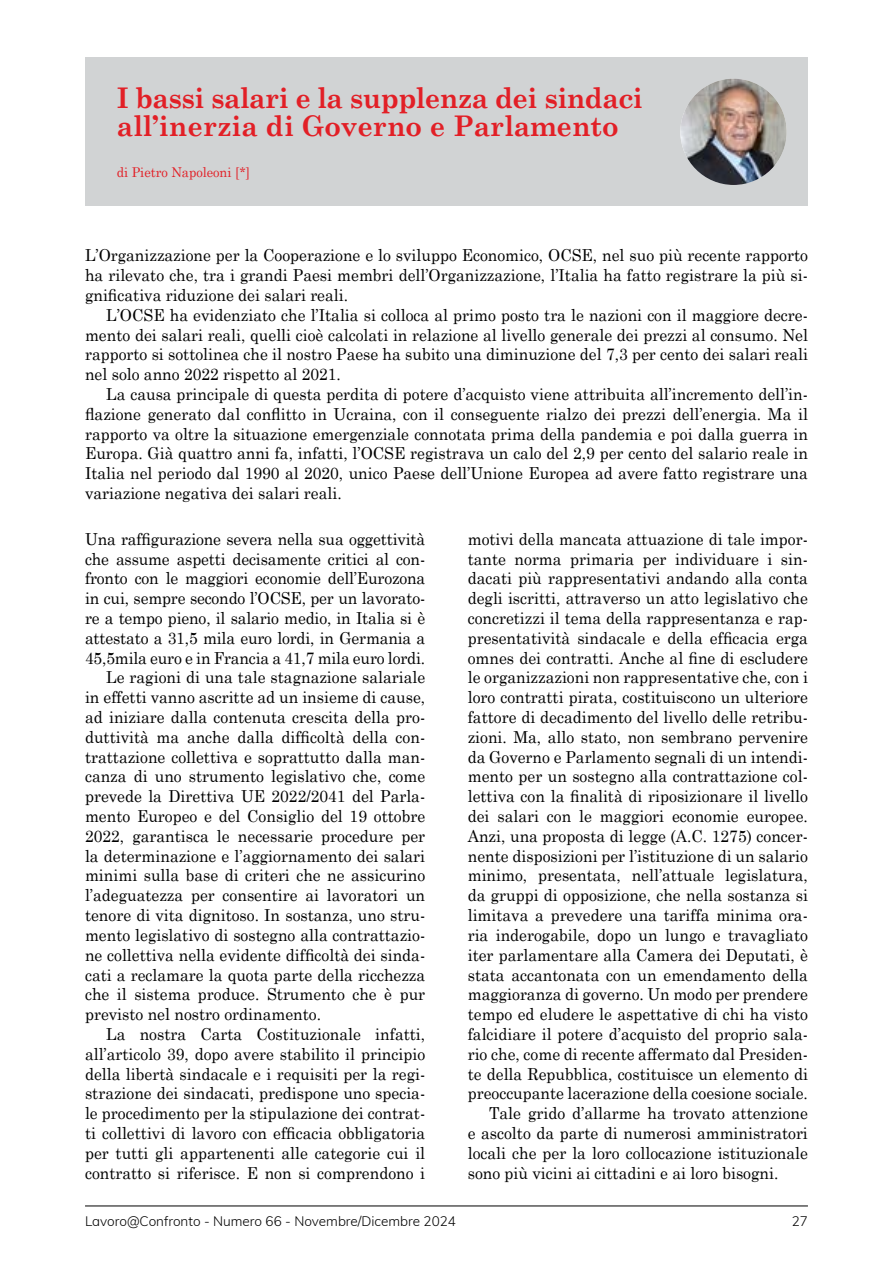
<style>
.page{position:relative;width:893px;height:1263px;background:#fff}
.page>*{position:absolute;margin:0;border:0;box-sizing:border-box;transform-origin:0 0}
.t1{font:700 28.5px/28.5px "Century Schoolbook";letter-spacing:-.02em;color:#e21f26;scale:.95 1}
.t2{font:16.5px/19.8px "Century Schoolbook";color:#000;text-align:justify;scale:.95 1}
.t3{font:300 13.5px "Muli";color:#000}
.t4{font:13.5px "Century Schoolbook";color:#e21f26;scale:.95 1}
</style>
<div class="page">
<hr style="left:85px;top:1205px;width:723px;height:1px;background:#000">
<div style="left:85px;top:57px;width:723px;height:149px;background:#d1d3d4"></div>
<img style="left:680px;top:79px;width:107px;height:106px;border-radius:53px">
<h1 class="t1" style="left:117px;top:83px;width:555px">I bassi salari e la supplenza dei sindaci all’inerzia di Governo e Parlamento</h1>
<p class="t4" style="left:117px;top:164px;width:142px">di Pietro Napoleoni [*]</p>
<p class="t2" style="left:85px;top:245px;width:762px">L’Organizzazione per la Cooperazione e lo sviluppo Economico, OCSE, nel suo più recente rapporto ha rilevato che, tra i grandi Paesi membri dell’Organizzazione, l’Italia ha fatto registrare la più si&shy;gnificativa riduzione dei salari reali.</p>
<p class="t2" style="left:85px;top:305px;width:762px;text-indent:21px">L’OCSE ha evidenziato che l’Italia si colloca al primo posto tra le nazioni con il maggiore decre&shy;mento dei salari reali, quelli cioè calcolati in relazione al livello generale dei prezzi al consumo. Nel rapporto si sottolinea che il nostro Paese ha subito una diminuzione del 7,3 per cento dei salari reali nel solo anno 2022 rispetto al 2021.</p>
<p class="t2" style="left:85px;top:384px;width:762px;text-indent:21px">La causa principale di questa perdita di potere d’acquisto viene attribuita all’incremento dell’in&shy;flazione generato dal conflitto in Ucraina, con il conseguente rialzo dei prezzi dell’energia. Ma il rapporto va oltre la situazione emergenziale connotata prima della pandemia e poi dalla guerra in Europa. Già quattro anni fa, infatti, l’OCSE registrava un calo del 2,9 per cento del salario reale in Italia nel periodo dal 1990 al 2020, unico Paese dell’Unione Europea ad avere fatto registrare una variazione negativa dei salari reali.</p>
<p class="t2" style="left:468px;top:529px;width:360px">motivi della mancata attuazione di tale impor-</p>
<p class="t2" style="left:468px;top:548px;width:360px">tante norma primaria per individuare i sin-</p>
<p class="t2" style="left:468px;top:568px;width:360px">dacati più rappresentativi andando alla conta</p>
<p class="t2" style="left:468px;top:588px;width:360px">degli iscritti, attraverso un atto legislativo che</p>
<p class="t2" style="left:468px;top:608px;width:360px">concretizzi il tema della rappresentanza e rap-</p>
<p class="t2" style="left:468px;top:628px;width:360px">presentatività sindacale e della efficacia erga</p>
<p class="t2" style="left:468px;top:647px;width:360px">omnes dei contratti. Anche al fine di escludere</p>
<p class="t2" style="left:468px;top:667px;width:360px">le organizzazioni non rappresentative che, con i</p>
<p class="t2" style="left:468px;top:687px;width:360px">loro contratti pirata, costituiscono un ulteriore</p>
<p class="t2" style="left:468px;top:707px;width:360px">fattore di decadimento del livello delle retribu-</p>
<p class="t2" style="left:468px;top:727px;width:360px">zioni. Ma, allo stato, non sembrano pervenire</p>
<p class="t2" style="left:468px;top:746px;width:360px">da Governo e Parlamento segnali di un intendi-</p>
<p class="t2" style="left:468px;top:766px;width:360px">mento per un sostegno alla contrattazione col-</p>
<p class="t2" style="left:468px;top:786px;width:360px">lettiva con la finalità di riposizionare il livello</p>
<p class="t2" style="left:468px;top:806px;width:360px">dei salari con le maggiori economie europee.</p>
<p class="t2" style="left:468px;top:826px;width:360px">Anzi, una proposta di legge (A.C. 1275) concer-</p>
<p class="t2" style="left:468px;top:845px;width:360px">nente disposizioni per l’istituzione di un salario</p>
<p class="t2" style="left:468px;top:865px;width:360px">minimo, presentata, nell’attuale legislatura,</p>
<p class="t2" style="left:468px;top:885px;width:360px">da gruppi di opposizione, che nella sostanza si</p>
<p class="t2" style="left:468px;top:905px;width:360px">limitava a prevedere una tariffa minima ora-</p>
<p class="t2" style="left:468px;top:925px;width:360px">ria inderogabile, dopo un lungo e travagliato</p>
<p class="t2" style="left:468px;top:944px;width:360px">iter parlamentare alla Camera dei Deputati, è</p>
<p class="t2" style="left:468px;top:964px;width:360px">stata accantonata con un emendamento della</p>
<p class="t2" style="left:468px;top:984px;width:360px">maggioranza di governo. Un modo per prendere</p>
<p class="t2" style="left:468px;top:1004px;width:360px">tempo ed eludere le aspettative di chi ha visto</p>
<p class="t2" style="left:468px;top:1024px;width:360px">falcidiare il potere d’acquisto del proprio sala-</p>
<p class="t2" style="left:468px;top:1043px;width:360px">rio che, come di recente affermato dal Presiden-</p>
<p class="t2" style="left:468px;top:1063px;width:360px">te della Repubblica, costituisce un elemento di</p>
<p class="t2" style="left:468px;top:1083px;width:360px">preoccupante lacerazione della coesione sociale.</p>
<p class="t2" style="left:489px;top:1103px;width:337px">Tale grido d’allarme ha trovato attenzione</p>
<p class="t2" style="left:468px;top:1123px;width:360px">e ascolto da parte di numerosi amministratori</p>
<p class="t2" style="left:468px;top:1142px;width:360px">locali che per la loro collocazione istituzionale</p>
<p class="t2" style="left:468px;top:1162px;width:329px">sono più vicini ai cittadini e ai loro bisogni.</p>
<p class="t2" style="left:85px;top:529px;width:360px">Una raffigurazione severa nella sua oggettività</p>
<p class="t2" style="left:85px;top:548px;width:360px">che assume aspetti decisamente critici al con-</p>
<p class="t2" style="left:85px;top:568px;width:360px">fronto con le maggiori economie dell’Eurozona</p>
<p class="t2" style="left:85px;top:588px;width:360px">in cui, sempre secondo l’OCSE, per un lavorato-</p>
<p class="t2" style="left:85px;top:608px;width:360px">re a tempo pieno, il salario medio, in Italia si è</p>
<p class="t2" style="left:85px;top:628px;width:360px">attestato a 31,5 mila euro lordi, in Germania a</p>
<p class="t2" style="left:85px;top:647px;width:360px">45,5mila euro e in Francia a 41,7 mila euro lordi.</p>
<p class="t2" style="left:106px;top:667px;width:337px">Le ragioni di una tale stagnazione salariale</p>
<p class="t2" style="left:85px;top:687px;width:360px">in effetti vanno ascritte ad un insieme di cause,</p>
<p class="t2" style="left:85px;top:707px;width:360px">ad iniziare dalla contenuta crescita della pro-</p>
<p class="t2" style="left:85px;top:727px;width:360px">duttività ma anche dalla difficoltà della con-</p>
<p class="t2" style="left:85px;top:746px;width:360px">trattazione collettiva e soprattutto dalla man-</p>
<p class="t2" style="left:85px;top:766px;width:360px">canza di uno strumento legislativo che, come</p>
<p class="t2" style="left:85px;top:786px;width:360px">prevede la Direttiva UE 2022/2041 del Parla-</p>
<p class="t2" style="left:85px;top:806px;width:360px">mento Europeo e del Consiglio del 19 ottobre</p>
<p class="t2" style="left:85px;top:826px;width:360px">2022, garantisca le necessarie procedure per</p>
<p class="t2" style="left:85px;top:845px;width:360px">la determinazione e l’aggiornamento dei salari</p>
<p class="t2" style="left:85px;top:865px;width:360px">minimi sulla base di criteri che ne assicurino</p>
<p class="t2" style="left:85px;top:885px;width:360px">l’adeguatezza per consentire ai lavoratori un</p>
<p class="t2" style="left:85px;top:905px;width:360px">tenore di vita dignitoso. In sostanza, uno stru-</p>
<p class="t2" style="left:85px;top:925px;width:360px">mento legislativo di sostegno alla contrattazio-</p>
<p class="t2" style="left:85px;top:944px;width:360px">ne collettiva nella evidente difficoltà dei sinda-</p>
<p class="t2" style="left:85px;top:964px;width:360px">cati a reclamare la quota parte della ricchezza</p>
<p class="t2" style="left:85px;top:984px;width:360px">che il sistema produce. Strumento che è pur</p>
<p class="t2" style="left:85px;top:1004px;width:250px">previsto nel nostro ordinamento.</p>
<p class="t2" style="left:106px;top:1024px;width:337px">La nostra Carta Costituzionale infatti,</p>
<p class="t2" style="left:85px;top:1043px;width:360px">all’articolo 39, dopo avere stabilito il principio</p>
<p class="t2" style="left:85px;top:1063px;width:360px">della libertà sindacale e i requisiti per la regi-</p>
<p class="t2" style="left:85px;top:1083px;width:360px">strazione dei sindacati, predispone uno specia-</p>
<p class="t2" style="left:85px;top:1103px;width:360px">le procedimento per la stipulazione dei contrat-</p>
<p class="t2" style="left:85px;top:1123px;width:360px">ti collettivi di lavoro con efficacia obbligatoria</p>
<p class="t2" style="left:85px;top:1142px;width:360px">per tutti gli appartenenti alle categorie cui il</p>
<p class="t2" style="left:85px;top:1162px;width:360px">contratto si riferisce. E non si comprendono i</p>
<p class="t3" style="left:85px;top:1212px;width:372px">Lavoro@Confronto - Numero 66 - Novembre/Dicembre 2024</p>
<p class="t3" style="left:792px;top:1212px;width:18px">27</p>
</div>
